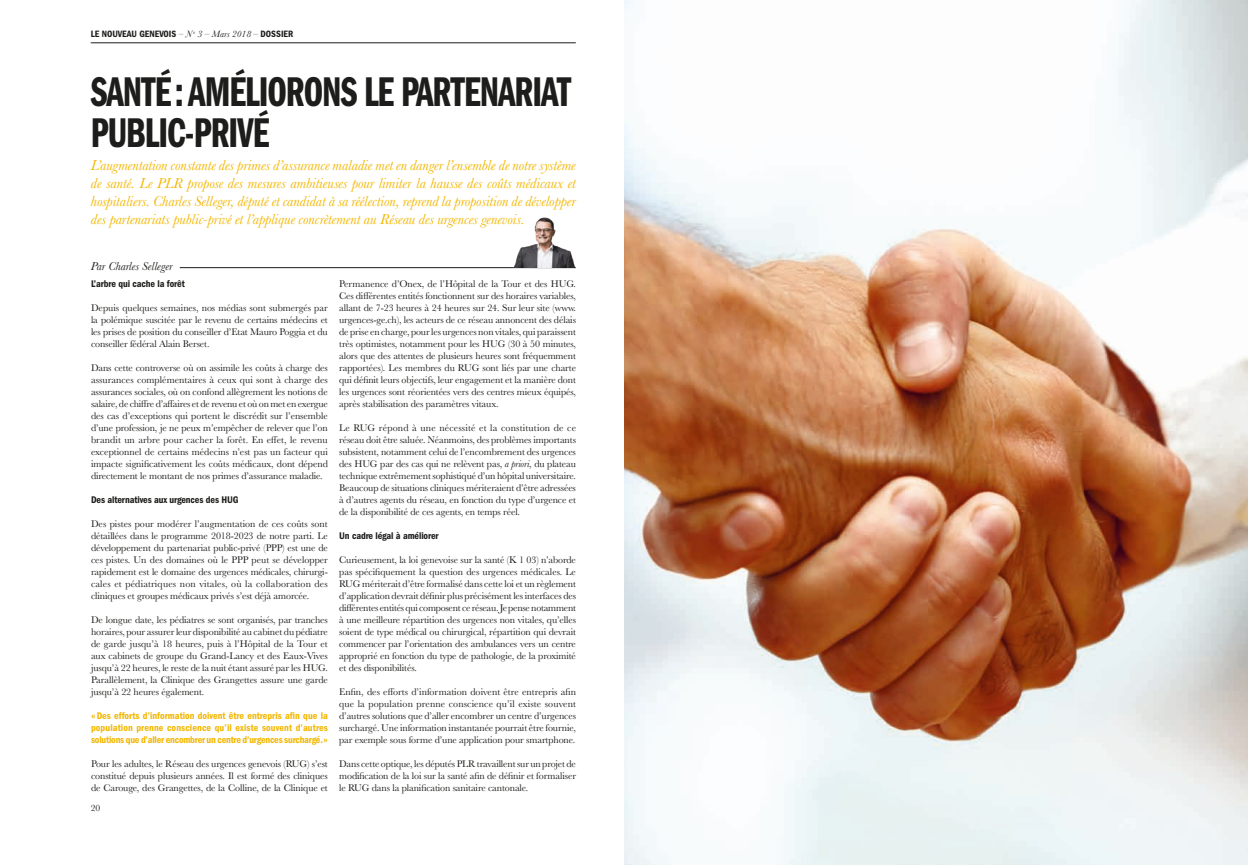
<style>
.page{position:relative;width:1248px;height:865px;background:#fff}
.page>*{position:absolute;margin:0;border:0;box-sizing:border-box;transform-origin:0 0}
.t1{font:43px/41px "ITC Franklin Gothic Std Dm Cp";letter-spacing:-.025em;color:#1d1d1b;scale:.95 1}
.t2{font:italic 15px/18px "Baskerville";letter-spacing:-.005em;color:#f3b700;text-align:justify}
.t3{font:italic 12px "Baskerville";color:#1d1d1b}
.t4{font:10px/12px "Baskerville";letter-spacing:-.01em;color:#1d1d1b;text-align:justify}
.t5{font:10px/12px "ITC Franklin Gothic Std Dm Cd";letter-spacing:-.02em;color:#f3b700;text-align:justify}
.t6{font:10px "ITC Franklin Gothic Std Dm Cd";letter-spacing:-.01em;color:#1d1d1b}
.t7{font:9.5px "ITC Franklin Gothic Std Dm Cd";color:#1d1d1b}
.t8{font:9.5px "Baskerville";color:#1d1d1b}
.s1{font-family:"Baskerville";font-style:italic}
.s2{font-style:italic}
</style>
<div class="page">
<hr style="left:91px;top:43px;width:484px;height:1px;background:#1d1d1b">
<hr style="left:180px;top:267px;width:396px;height:1px;background:#1d1d1b">
<img style="left:514px;top:217px;width:61px;height:50px">
<img style="left:624px;top:0;width:623px;height:865px">
<p class="t7" style="left:91px;top:28px;width:204px">LE NOUVEAU GENEVOIS <span class="s1">– N</span><sup>o</sup> <span class="s1">3 – Mars 2018 –</span> DOSSIER</p>
<h1 class="t1" style="left:91px;top:72px;width:507px">SANTÉ: AMÉLIORONS LE PARTENARIAT<br>PUBLIC-PRIVÉ</h1>
<p class="t2" style="left:91px;top:156px;width:486px">L’augmentation constante des primes d’assurance maladie met en danger l’ensemble de notre système de santé. Le PLR propose des mesures ambitieuses pour limiter la hausse des coûts médicaux et hospitaliers. Charles Selleger, député et candidat à sa réélection, reprend la proposition de développer des partenariats public-privé et l’applique concrètement au Réseau des urgences genevois.</p>
<p class="t3" style="left:91px;top:258px;width:83px">Par Charles Selleger</p>
<p class="t6" style="left:91px;top:278px;width:95px">L’arbre qui cache la forêt</p>
<p class="t4" style="left:91px;top:302px;width:238px">Depuis quelques semaines, nos médias sont submergés par la polémique suscitée par le revenu de certains médecins et les prises de position du conseiller d’Etat Mauro Poggia et du conseiller fédéral Alain Berset.</p>
<p class="t4" style="left:91px;top:362px;width:238px">Dans cette controverse où on assimile les coûts à charge des assurances complémentaires à ceux qui sont à charge des assurances sociales, où on confond allègrement les notions de salaire, de chiffre d’affaires et de revenu et où on met en exergue des cas d’exceptions qui portent le discrédit sur l’ensemble d’une profession, je ne peux m’empêcher de relever que l’on brandit un arbre pour cacher la forêt. En effet, le revenu exceptionnel de certains médecins n’est pas un facteur qui impacte significativement les coûts médicaux, dont dépend directement le montant de nos primes d’assurance maladie.</p>
<p class="t6" style="left:91px;top:494px;width:149px">Des alternatives aux urgences des HUG</p>
<p class="t4" style="left:91px;top:518px;width:238px">Des pistes pour modérer l’augmentation de ces coûts sont détaillées dans le programme 2018-2023 de notre parti. Le développement du partenariat public-privé (PPP) est une de ces pistes. Un des domaines où le PPP peut se développer rapidement est le domaine des urgences médicales, chirurgi&shy;cales et pédiatriques non vitales, où la collaboration des cliniques et groupes médicaux privés s’est déjà amorcée.</p>
<p class="t4" style="left:91px;top:614px;width:238px">De longue date, les pédiatres se sont organisés, par tranches horaires, pour assurer leur disponibilité au cabinet du pédiatre de garde jusqu’à 18 heures, puis à l’Hôpital de la Tour et aux cabinets de groupe du Grand-Lancy et des Eaux-Vives jusqu’à 22 heures, le reste de la nuit étant assuré par les HUG.<br>Parallèlement, la Clinique des Grangettes assure une garde jusqu’à 22 heures également.</p>
<p class="t5" style="left:91px;top:710px;width:238px">«Des efforts d’information doivent être entrepris afin que la population prenne conscience qu’il existe souvent d’autres solutions que d’aller encombrer un centre d’urgences surchargé.»</p>
<p class="t4" style="left:91px;top:758px;width:238px">Pour les adultes, le Réseau des urgences genevois (RUG) s’est constitué depuis plusieurs années. Il est formé des cliniques de Carouge, des Grangettes, de la Colline, de la Clinique et</p>
<p class="t4" style="left:339px;top:278px;width:238px">Permanence d’Onex, de l’Hôpital de la Tour et des HUG.<br>Ces différentes entités fonctionnent sur des horaires variables, allant de 7-23 heures à 24 heures sur 24. Sur leur site (www. urgences-ge.ch), les acteurs de ce réseau annoncent des délais de prise en charge, pour les urgences non vitales, qui paraissent très optimistes, notamment pour les HUG (30 à 50 minutes, alors que des attentes de plusieurs heures sont fréquemment rapportées). Les membres du RUG sont liés par une charte qui définit leurs objectifs, leur engagement et la manière dont les urgences sont réorientées vers des centres mieux équipés, après stabilisation des paramètres vitaux.</p>
<p class="t4" style="left:339px;top:422px;width:238px">Le RUG répond à une nécessité et la constitution de ce réseau doit être saluée. Néanmoins, des problèmes importants subsistent, notamment celui de l’encombrement des urgences des HUG par des cas qui ne relèvent pas, <span class="s2">a priori</span>, du plateau technique extrêmement sophistiqué d’un hôpital universitaire.<br>Beaucoup de situations cliniques mériteraient d’être adressées à d’autres agents du réseau, en fonction du type d’urgence et de la disponibilité de ces agents, en temps réel.</p>
<p class="t6" style="left:339px;top:530px;width:101px">Un cadre légal à améliorer</p>
<p class="t4" style="left:339px;top:554px;width:238px">Curieusement, la loi genevoise sur la santé (K 1 03) n’aborde pas spécifiquement la question des urgences médicales. Le RUG mériterait d’être formalisé dans cette loi et un règlement d’application devrait définir plus précisément les interfaces des différentes entités qui composent ce réseau. Je pense notamment à une meilleure répartition des urgences non vitales, qu’elles soient de type médical ou chirurgical, répartition qui devrait commencer par l’orientation des ambulances vers un centre approprié en fonction du type de pathologie, de la proximité et des disponibilités.</p>
<p class="t4" style="left:339px;top:686px;width:238px">Enfin, des efforts d’information doivent être entrepris afin que la population prenne conscience qu’il existe souvent d’autres solutions que d’aller encombrer un centre d’urgences surchargé. Une information instantanée pourrait être fournie, par exemple sous forme d’une application pour smartphone.</p>
<p class="t4" style="left:339px;top:758px;width:238px">Dans cette optique, les députés PLR travaillent sur un projet de modification de la loi sur la santé afin de définir et formaliser le RUG dans la planification sanitaire cantonale.</p>
<p class="t8" style="left:91px;top:801px;width:11px">20</p>
</div>
